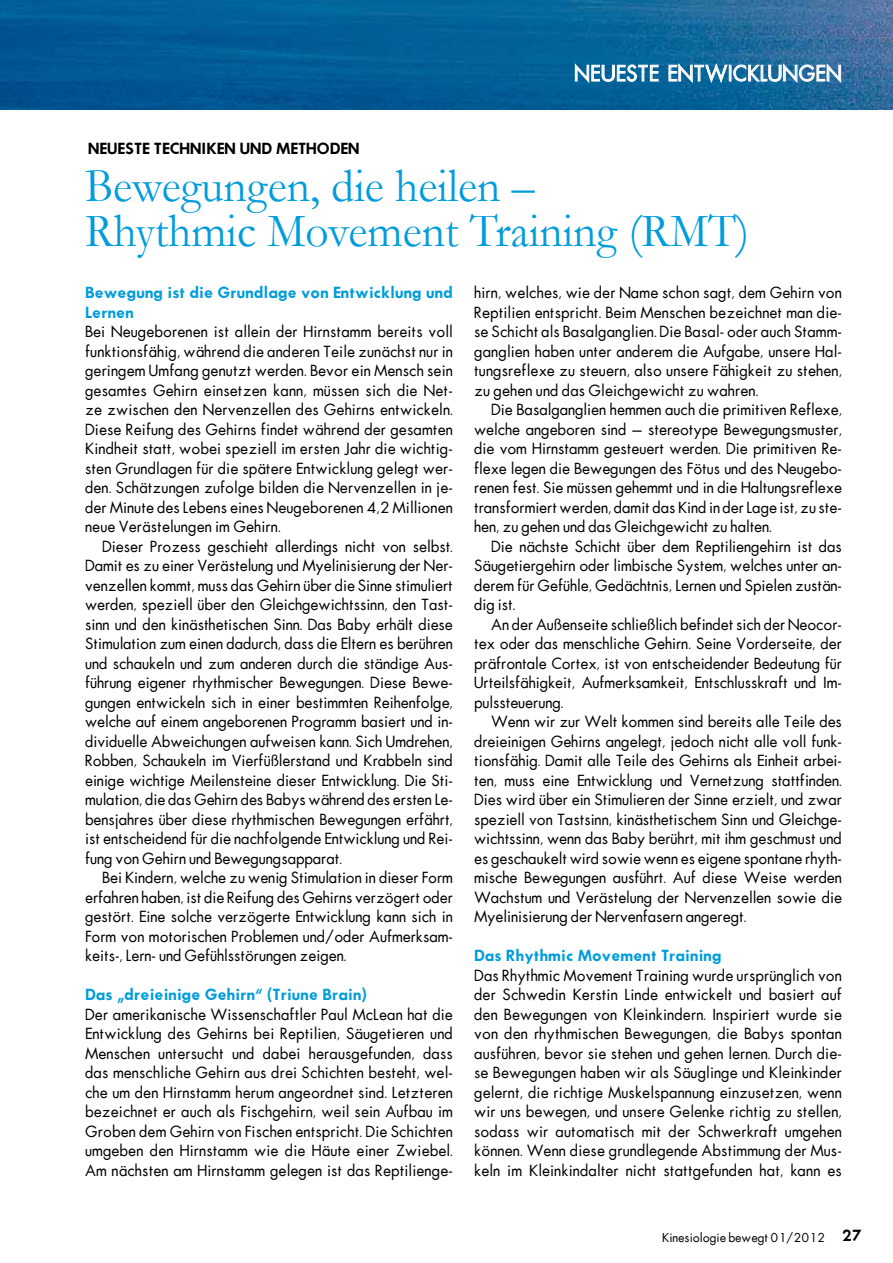
<style>
.page{position:relative;width:893px;height:1263px;background:#fff}
.page>*{position:absolute;margin:0;border:0;box-sizing:border-box;transform-origin:0 0}
.t1{font:48px/45px "Garamond";color:#009cdc;scale:.95 1}
.t2{font:21px "Futura ICG Book";letter-spacing:.035em;color:#fff;scale:.95 1}
.t3{font:15px/19.5px "Futura ICG Book";color:#000;text-align:justify}
.t4{font:15px/19.5px "Futura ICG Demi";letter-spacing:.01em;color:#009cdc}
.t5{font:15px "Futura ICG Demi";color:#000}
.t6{font:12px "Futura ICG Book";color:#000}
.s1{font-family:"Futura ICG Demi";font-size:15px}
</style>
<div class="page">
<img style="left:0;top:0;width:893px;height:110px">
<svg style="left:575px;top:64px;width:83px;height:18px"></svg>
<svg style="left:669px;top:64px;width:172px;height:18px;background:#6098bb"></svg>
<p class="t5" style="left:88px;top:138px;width:252px">NeuEste Techn iken und Methoden</p>
<h2 class="t2" style="left:574px;top:60px;width:283px">Neueste EntwicklungEN</h2>
<h1 class="t1" style="left:85px;top:162px;width:701px">Bewegungen, die heilen –<br>Rhythmic Movement Training (RMT)</h1>
<p class="t4" style="left:85px;top:282px;width:369px">Bewegung ist die Grundlage von Entwicklung und<br>Lernen</p>
<p class="t3" style="left:85px;top:322px;width:369px">Bei Neugeborenen ist allein der Hirnstamm bereits voll funktionsfähig, während die anderen Teile zunächst nur in geringem Umfang genutzt werden. Bevor ein Mensch sein gesamtes Gehirn einsetzen kann, müssen sich die Net&shy;ze zwischen den Nervenzellen des Gehirns entwickeln.<br>Diese Reifung des Gehirns findet während der gesamten Kindheit statt, wobei speziell im ersten Jahr die wichtig&shy;sten Grundlagen für die spätere Entwicklung gelegt wer&shy;den. Schätzungen zufolge bilden die Nervenzellen in je&shy;der Minute des Lebens eines Neugeborenen 4,2 Millionen neue Verästelungen im Gehirn.</p>
<p class="t3" style="left:85px;top:536px;width:369px;text-indent:17px">Dieser Prozess geschieht allerdings nicht von selbst.<br>Damit es zu einer Verästelung und Myelinisierung der Ner&shy;venzellen kommt, muss das Gehirn über die Sinne stimuliert werden, speziell über den Gleichgewichtssinn, den Tast&shy;sinn und den kinästhetischen Sinn. Das Baby erhält diese Stimulation zum einen dadurch, dass die Eltern es berühren und schaukeln und zum anderen durch die ständige Aus&shy;führung eigener rhythmischer Bewegungen. Diese Bewe&shy;gungen entwickeln sich in einer bestimmten Reihenfolge, welche auf einem angeborenen Programm basiert und in&shy;dividuelle Abweichungen aufweisen kann. Sich Umdrehen, Robben, Schaukeln im Vierfüßlerstand und Krabbeln sind einige wichtige Meilensteine dieser Entwicklung. Die Sti&shy;mulation, die das Gehirn des Babys während des ersten Le&shy;bensjahres über diese rhythmischen Bewegungen erfährt, ist entscheidend für die nachfolgende Entwicklung und Rei&shy;fung von Gehirn und Bewegungsapparat.</p>
<p class="t3" style="left:85px;top:868px;width:369px;text-indent:17px">Bei Kindern, welche zu wenig Stimulation in dieser Form erfahren haben, ist die Reifung des Gehirns verzögert oder gestört. Eine solche verzögerte Entwicklung kann sich in Form von motorischen Problemen und/oder Aufmerksam&shy;keits-, Lern- und Gefühlsstörungen zeigen.</p>
<p class="t4" style="left:85px;top:984px;width:283px">Das „dreieinige Gehirn“ (Triune Brain)</p>
<p class="t3" style="left:85px;top:1004px;width:369px">Der amerikanische Wissenschaftler Paul McLean hat die Entwicklung des Gehirns bei Reptilien, Säugetieren und Menschen untersucht und dabei herausgefunden, dass das menschliche Gehirn aus drei Schichten besteht, wel&shy;che um den Hirnstamm herum angeordnet sind. Letzteren bezeichnet er auch als Fischgehirn, weil sein Aufbau im Groben dem Gehirn von Fischen entspricht. Die Schichten umgeben den Hirnstamm wie die Häute einer Zwiebel.<br>Am nächsten am Hirnstamm gelegen ist das Reptilienge-</p>
<p class="t3" style="left:474px;top:283px;width:369px">hirn, welches, wie der Name schon sagt, dem Gehirn von Reptilien entspricht. Beim Menschen bezeichnet man die&shy;se Schicht als Basalganglien. Die Basal- oder auch Stamm&shy;ganglien haben unter anderem die Aufgabe, unsere Hal&shy;tungsreflexe zu steuern, also unsere Fähigkeit zu stehen, zu gehen und das Gleichgewicht zu wahren.</p>
<p class="t3" style="left:474px;top:400px;width:369px;text-indent:17px">Die Basalganglien hemmen auch die primitiven Reflexe, welche angeboren sind – stereotype Bewegungsmuster, die vom Hirnstamm gesteuert werden. Die primitiven Re&shy;flexe legen die Bewegungen des Fötus und des Neugebo&shy;renen fest. Sie müssen gehemmt und in die Haltungsreflexe transformiert werden, damit das Kind in der Lage ist, zu ste&shy;hen, zu gehen und das Gleichgewicht zu halten.</p>
<p class="t3" style="left:474px;top:536px;width:369px;text-indent:17px">Die nächste Schicht über dem Reptiliengehirn ist das Säugetiergehirn oder limbische System, welches unter an&shy;derem für Gefühle, Gedächtnis, Lernen und Spielen zustän&shy;dig ist.</p>
<p class="t3" style="left:474px;top:614px;width:369px;text-indent:17px">An der Außenseite schließlich befindet sich der Neocor&shy;tex oder das menschliche Gehirn. Seine Vorderseite, der präfrontale Cortex, ist von entscheidender Bedeutung für Urteilsfähigkeit, Aufmerksamkeit, Entschlusskraft und Im&shy;pulssteuerung.</p>
<p class="t3" style="left:474px;top:712px;width:369px;text-indent:17px">Wenn wir zur Welt kommen sind bereits alle Teile des dreieinigen Gehirns angelegt, jedoch nicht alle voll funk&shy;tionsfähig. Damit alle Teile des Gehirns als Einheit arbei&shy;ten, muss eine Entwicklung und Vernetzung stattfinden.<br>Dies wird über ein Stimulieren der Sinne erzielt, und zwar speziell von Tastsinn, kinästhetischem Sinn und Gleichge&shy;wichtssinn, wenn das Baby berührt, mit ihm geschmust und es geschaukelt wird sowie wenn es eigene spontane rhyth&shy;mische Bewegungen ausführt. Auf diese Weise werden Wachstum und Verästelung der Nervenzellen sowie die Myelinisierung der Nervenfasern angeregt.</p>
<p class="t4" style="left:474px;top:945px;width:249px">Das Rhythmic Movement Training</p>
<p class="t3" style="left:474px;top:965px;width:369px">Das Rhythmic Movement Training wurde ursprünglich von der Schwedin Kerstin Linde entwickelt und basiert auf den Bewegungen von Kleinkindern. Inspiriert wurde sie von den rhythmischen Bewegungen, die Babys spontan ausführen, bevor sie stehen und gehen lernen. Durch die&shy;se Bewegungen haben wir als Säuglinge und Kleinkinder gelernt, die richtige Muskelspannung einzusetzen, wenn wir uns bewegen, und unsere Gelenke richtig zu stellen, sodass wir automatisch mit der Schwerkraft umgehen können. Wenn diese grundlegende Abstimmung der Mus&shy;keln im Kleinkindalter nicht stattgefunden hat, kann es</p>
<p class="t6" style="left:662px;top:1230px;width:202px">Kinesiologie bewegt 01/2012 <span class="s1">27</span></p>
</div>
